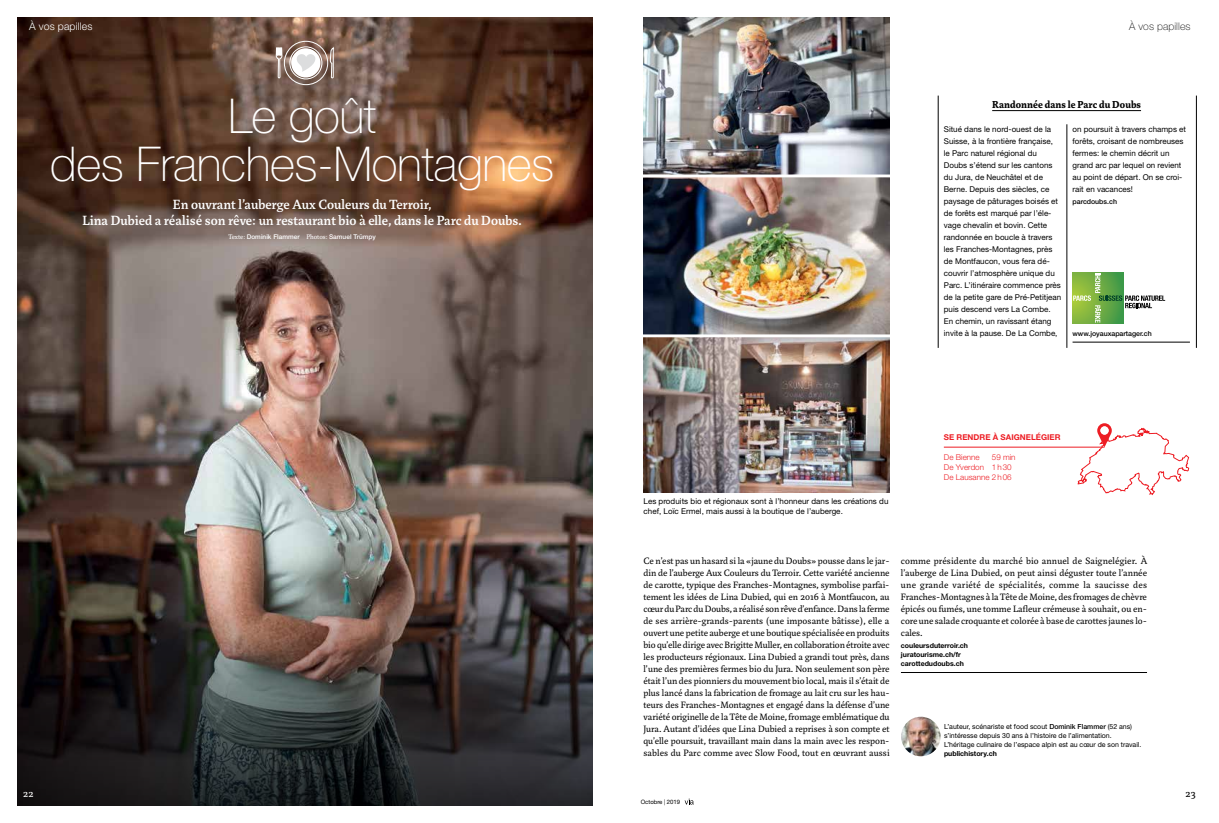
<style>
.page{position:relative;width:1219px;height:823px;background:#fff}
.page>*{position:absolute;margin:0;border:0;box-sizing:border-box;transform-origin:0 0}
.t1{font:100 48px/48px "Helvetica Neue LT Pro";letter-spacing:-.01em;color:#fff;text-align:center}
.t2{font:500 14.5px/16px "Marat Pro";color:#fff;text-align:center}
.t3{font:700 11px "Marat Pro";letter-spacing:.01em;color:#000}
.t4{font:11px "Marat Pro";color:#000}
.t5{font:11px "Marat Pro";color:#fff}
.t6{font:100 10.5px "Helvetica Neue LT Pro";letter-spacing:.01em;color:#000}
.t7{font:300 10.5px "Helvetica Neue LT Pro";letter-spacing:.01em;color:#fff}
.t8{font:10px/12px "Marat Pro";color:#000;text-align:justify}
.t9{font:8px/12px "Helvetica Neue LT Pro";color:#000}
.t10{font:300 8px/10px "Helvetica Neue LT Pro";letter-spacing:.005em;color:#ed1d24}
.t11{font:700 8px "Helvetica Neue LT Pro";letter-spacing:.005em;color:#ed1d24}
.t12{font:7px/9px "Helvetica Neue LT Pro";color:#000}
.t13{font:700 7px/9px "Helvetica Neue LT Pro";color:#000}
.t14{font:500 7px "Helvetica Neue LT Pro";color:#000}
.t15{font:500 6.5px "Helvetica Neue LT Pro";letter-spacing:.005em;color:#fff}
.t16{font:6px "Helvetica Neue LT Pro";color:#000}
.s1{font-family:"Marat Pro";font-weight:400;font-size:7.2px}
.s2{font-weight:500}
</style>
<div class="page">
<svg style="left:685px;top:798px;width:9px;height:6px"></svg>
<img style="left:17px;top:17px;width:575px;height:541px">
<hr style="left:938px;top:95px;width:1px;height:252px;background:#000">
<hr style="left:1196px;top:95px;width:1px;height:252px;background:#000">
<hr style="left:992px;top:110px;width:149px;height:1px;background:#000">
<hr style="left:1067px;top:124px;width:1px;height:223px;background:#000">
<hr style="left:1072px;top:341px;width:118px;height:1px;background:#000">
<hr style="left:901px;top:671px;width:246px;height:1px;background:#000">
<hr style="left:944px;top:446px;width:160px;height:1px;background:#ed1d24">
<img style="left:643px;top:337px;width:247px;height:154px">
<img style="left:643px;top:17px;width:247px;height:157px">
<img style="left:643px;top:177px;width:247px;height:157px">
<svg style="left:1078px;top:423px;width:111px;height:71px"></svg>
<div style="left:1100px;top:426px;width:9px;height:8px;background:#fff;border-radius:50%"></div>
<img style="left:17px;top:558px;width:575px;height:247px">
<div style="left:284px;top:41px;width:44px;height:44px;border:1px solid #fff;border-radius:50%"></div>
<svg style="left:276px;top:48px;width:6px;height:30px"></svg>
<svg style="left:330px;top:48px;width:4px;height:30px"></svg>
<div style="left:289px;top:46px;width:33px;height:33px;border:1px solid #fff;border-radius:50%"></div>
<div style="left:291px;top:48px;width:29px;height:29px;background:#fff;border-radius:50%"></div>
<svg style="left:297px;top:54px;width:18px;height:18px"></svg>
<img style="left:901px;top:716px;width:40px;height:39px;border-radius:20px">
<svg style="left:1072px;top:272px;width:51px;height:51px"></svg>
<svg style="left:1073px;top:273px;width:92px;height:49px"></svg>
<p class="t7" style="left:29px;top:20px;width:65px">À vos papilles</p>
<p class="t6" style="left:1129px;top:20px;width:63px">À vos papilles</p>
<h1 class="t1" style="left:50px;top:91px;width:506px">Le goût<br>des Franches-Montagnes</h1>
<h2 class="t2" style="left:82px;top:197px;width:441px">En ouvrant l’auberge Aux Couleurs du Terroir,<br>Lina Dubied a réalisé son rêve: un restaurant bio à elle, dans le Parc du Doubs.</h2>
<p class="t15" style="left:229px;top:233px;width:149px"><span class="s1">Texte:</span> Dominik Flammer <span class="s1">Photos:</span> Samuel Trümpy</p>
<p class="t3" style="left:992px;top:98px;width:150px">Randonnée dans le Parc du Doubs</p>
<p class="t9" style="left:944px;top:122px;width:119px">Situé dans le nord-ouest de la<br>Suisse, à la frontière française,<br>le Parc naturel régional du<br>Doubs s’étend sur les cantons du Jura, de Neuchâtel et de<br>Berne. Depuis des siècles, ce paysage de pâturages boisés et de forêts est marqué par l’éle&shy;vage chevalin et bovin. Cette randonnée en boucle à travers les Franches-Montagnes, près de Montfaucon, vous fera dé&shy;couvrir l’atmosphère unique du<br>Parc. L’itinéraire commence près de la petite gare de Pré-Petitjean puis descend vers La Combe.<br>En chemin, un ravissant étang invite à la pause. De La Combe,</p>
<p class="t9" style="left:1072px;top:122px;width:115px">on poursuit à travers champs et forêts, croisant de nombreuses fermes: le chemin décrit un grand arc par lequel on revient au point de départ. On se croi&shy;rait en vacances!</p>
<p class="t14" style="left:1072px;top:197px;width:46px">parcdoubs.ch</p>
<p class="t14" style="left:1072px;top:329px;width:81px">www.joyauxapartager.ch</p>
<p class="t11" style="left:944px;top:432px;width:118px">SE RENDRE À SAIGNELÉGIER</p>
<p class="t10" style="left:944px;top:451px;width:37px">De Bienne</p>
<p class="t10" style="left:944px;top:451px;width:73px;text-indent:48px">59 min<br>De Yverdon 1h30<br>De Lausanne 2h06</p>
<p class="t9" style="left:643px;top:495px;width:246px;line-height:10px">Les produits bio et régionaux sont à l’honneur dans les créations du chef, Loïc Ermel, mais aussi à la boutique de l’auberge.</p>
<p class="t8" style="left:643px;top:554px;width:248px">Ce n’est pas un hasard si la «jaune du Doubs» pousse dans le jar&shy;din de l’auberge Aux Couleurs du Terroir. Cette variété ancienne de carotte, typique des Franches-Montagnes, symbolise parfai&shy;tement les idées de Lina Dubied, qui en 2016 à Montfaucon, au cœur du Parc du Doubs, a réalisé son rêve d’enfance. Dans la ferme de ses arrière-grands-parents (une imposante bâtisse), elle a ouvert une petite auberge et une boutique spécialisée en produits bio qu’elle dirige avec Brigitte Muller, en collaboration étroite avec les producteurs régionaux. Lina Dubied a grandi tout près, dans l’une des premières fermes bio du Jura. Non seulement son père était l’un des pionniers du mouvement bio local, mais il s’était de plus lancé dans la fabrication de fromage au lait cru sur les hau&shy;teurs des Franches-Montagnes et engagé dans la défense d’une variété originelle de la Tête de Moine, fromage emblématique du Jura. Autant d’idées que Lina Dubied a reprises à son compte et qu’elle poursuit, travaillant main dans la main avec les respon&shy;sables du Parc comme avec Slow Food, tout en œuvrant aussi</p>
<p class="t8" style="left:901px;top:554px;width:248px">comme présidente du marché bio annuel de Saignelégier. À l’auberge de Lina Dubied, on peut ainsi déguster toute l’année une grande variété de spécialités, comme la saucisse des Franches-Montagnes à la Tête de Moine, des fromages de chèvre épicés ou fumés, une tomme Lafleur crémeuse à souhait, ou en&shy;core une salade croquante et colorée à base de carottes jaunes lo&shy;cales.</p>
<p class="t13" style="left:901px;top:640px;width:69px">couleursduterroir.ch juratourisme.ch/fr carottedudoubs.ch</p>
<p class="t12" style="left:944px;top:721px;width:199px">L’auteur, scénariste et food scout <span class="s2">Dominik Flammer</span> (52 ans) s’intéresse depuis 30 ans à l’histoire de l’alimentation.<br>L’héritage culinaire de l’espace alpin est au cœur de son travail.</p>
<p class="t13" style="left:944px;top:748px;width:55px">publichistory.ch</p>
<p class="t5" style="left:23px;top:787px;width:12px">22</p>
<p class="t16" style="left:641px;top:798px;width:41px">Octobre | 2019</p>
<p class="t4" style="left:1186px;top:787px;width:12px">23</p>
</div>
